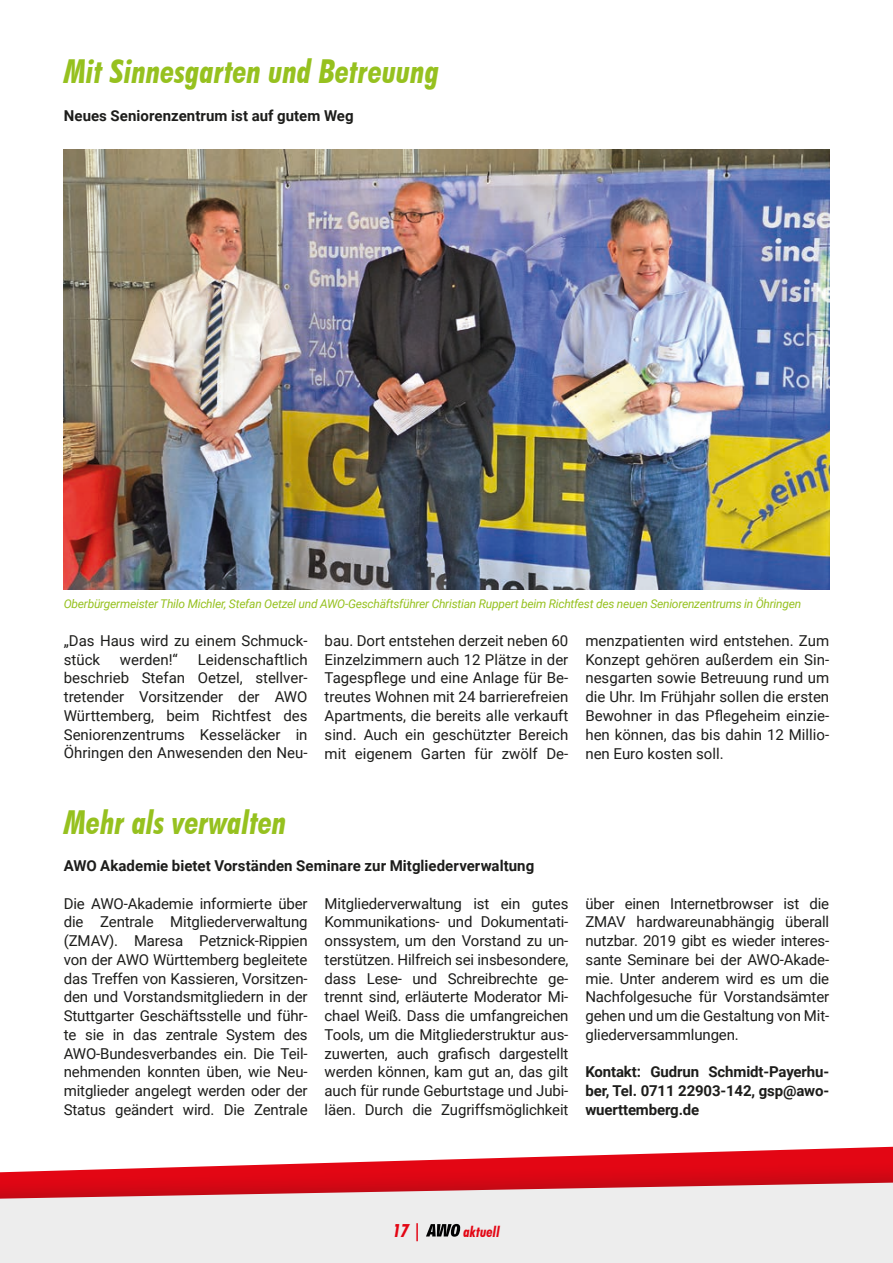
<style>
.page{position:relative;width:893px;height:1263px;background:#fff}
.page>*{position:absolute;margin:0;border:0;box-sizing:border-box;transform-origin:0 0}
.t1{font:italic 700 condensed 33px "Futura BT";color:#96c11f}
.t2{font:italic 700 condensed 18px "Futura BT";color:#e30614}
.t3{font:15px/18.8px "Roboto";color:#1d1d1b;text-align:justify}
.t4{font:700 15px/18.8px "Roboto";color:#1d1d1b;text-align:justify}
.t5{font:italic 700 condensed 15px "Futura BT";color:#e30614}
.t6{font:italic 12px "Roboto";letter-spacing:-.02em;color:#96c11f}
</style>
<div class="page">
<svg style="left:466px;top:1147px;width:427px;height:12px"></svg>
<div style="left:0;top:1159px;width:893px;height:104px;background:#1d1d1b;opacity:.25"></div>
<svg style="left:0;top:1182px;width:893px;height:81px;background:#e9d4d5"></svg>
<svg style="left:426px;top:1224px;width:34px;height:13px"></svg>
<img style="left:64px;top:149px;width:765px;height:441px">
<h1 class="t1" style="left:64px;top:52px;width:377px">Mit Sinnesgarten und Betreuung</h1>
<p class="t4" style="left:64px;top:106px;width:291px">Neues Seniorenzentrum ist auf gutem Weg</p>
<p class="t6" style="left:64px;top:596px;width:739px">Oberbürgermeister Thilo Michler, Stefan Oetzel und AWO-Geschäftsführer Christian Ruppert beim Richtfest des neuen Seniorenzentrums in Öhringen</p>
<p class="t3" style="left:64px;top:631px;width:245px">„Das Haus wird zu einem Schmuck&shy;stück</p>
<p class="t3" style="left:64px;top:649px;width:245px;text-indent:134px">Leidenschaftlich beschrieb Stefan Oetzel, stellver&shy;tretender Vorsitzender der AWO Württemberg, beim Richtfest des Seniorenzentrums Kesseläcker in Öhringen den Anwesenden den Neu-</p>
<p class="t3" style="left:120px;top:649px;width:60px">werden!“</p>
<p class="t3" style="left:325px;top:631px;width:245px">bau. Dort entstehen derzeit neben 60<br>Einzelzimmern auch 12 Plätze in der Tagespflege und eine Anlage für Be&shy;treutes Wohnen mit 24 barrierefreien Apartments, die bereits alle verkauft sind. Auch ein geschützter Bereich mit eigenem Garten für zwölf De-</p>
<p class="t3" style="left:585px;top:631px;width:245px">menzpatienten wird entstehen. Zum Konzept gehören außerdem ein Sin&shy;nesgarten sowie Betreuung rund um die Uhr. Im Frühjahr sollen die ersten Bewohner in das Pflegeheim einzie&shy;hen können, das bis dahin 12 Millio&shy;nen Euro kosten soll.</p>
<h1 class="t1" style="left:64px;top:802px;width:224px">Mehr als verwalten</h1>
<p class="t4" style="left:64px;top:856px;width:472px">AWO Akademie bietet Vorständen Seminare zur Mitgliederverwaltung</p>
<p class="t3" style="left:64px;top:893px;width:245px">Die AWO-Akademie informierte über die Zentrale Mitgliederverwaltung (ZMAV). Maresa Petznick-Rippien von der AWO Württemberg begleitete das Treffen von Kassieren, Vorsitzen&shy;den und Vorstandsmitgliedern in der Stuttgarter Geschäftsstelle und führ&shy;te sie in das zentrale System des AWO-Bundesverbandes ein. Die Teil&shy;nehmenden konnten üben, wie Neu&shy;mitglieder angelegt werden oder der Status geändert wird. Die Zentrale</p>
<p class="t3" style="left:325px;top:893px;width:245px">Mitgliederverwaltung ist ein gutes Kommunikations- und Dokumentati&shy;onssystem, um den Vorstand zu un&shy;terstützen. Hilfreich sei insbesondere, dass Lese- und Schreibrechte ge&shy;trennt sind, erläuterte Moderator Mi&shy;chael Weiß. Dass die umfangreichen Tools, um die Mitgliederstruktur aus&shy;zuwerten, auch grafisch dargestellt werden können, kam gut an, das gilt auch für runde Geburtstage und Jubi&shy;läen. Durch die Zugriffsmöglichkeit</p>
<p class="t3" style="left:585px;top:893px;width:245px">über einen Internetbrowser ist die ZMAV hardwareunabhängig überall nutzbar. 2019 gibt es wieder interes&shy;sante Seminare bei der AWO-Akade&shy;mie. Unter anderem wird es um die Nachfolgesuche für Vorstandsämter gehen und um die Gestaltung von Mit&shy;gliederversammlungen.</p>
<p class="t4" style="left:585px;top:1062px;width:245px">Kontakt: Gudrun Schmidt-Payerhu&shy;ber, Tel. 0711 22903-142, gsp@awo&shy;wuerttemberg.de</p>
<p class="t2" style="left:393px;top:1219px;width:30px">17 |</p>
<p class="t5" style="left:463px;top:1222px;width:38px">aktuell</p>
</div>
